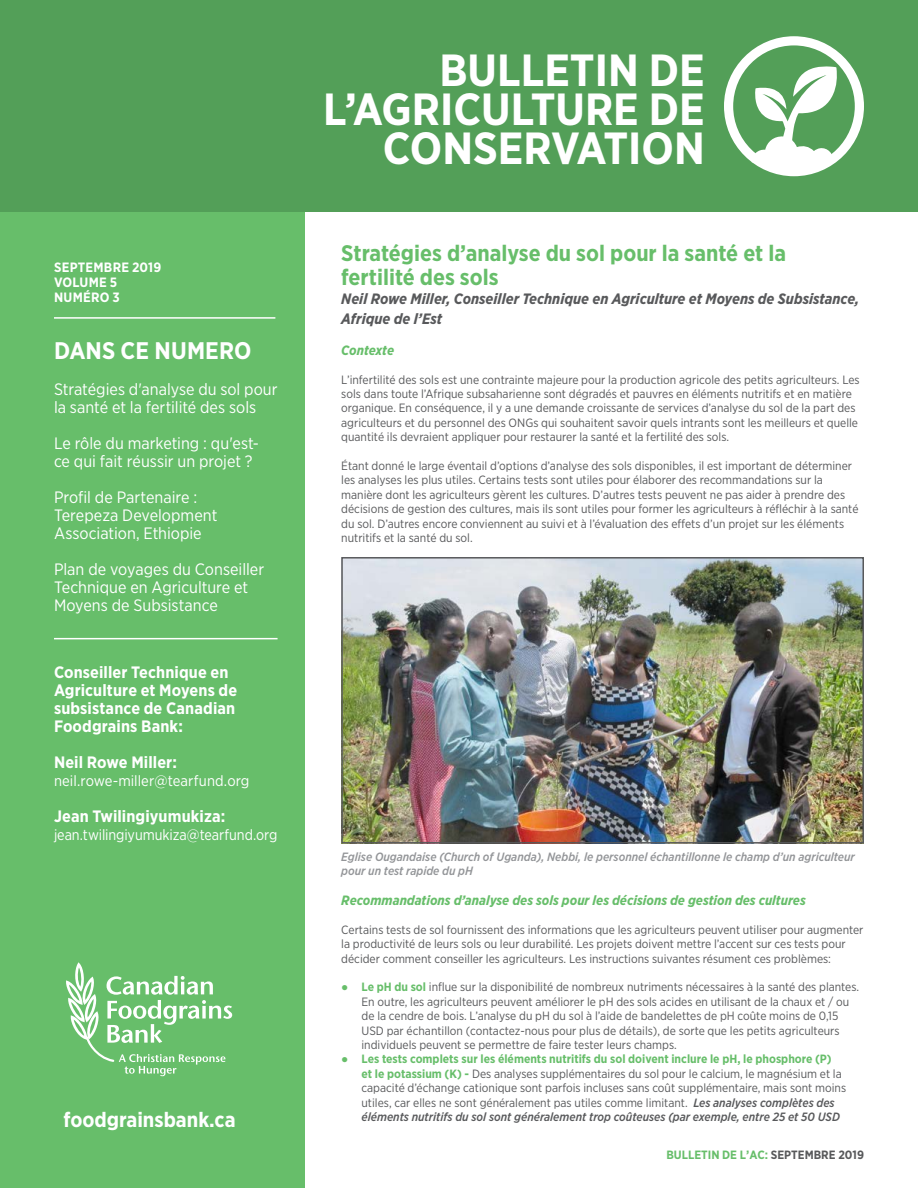
<style>
.page{position:relative;width:918px;height:1188px;background:#fff}
.page>*{position:absolute;margin:0;border:0;box-sizing:border-box;transform-origin:0 0}
.t1{font:700 45px/39px "Gotham Narrow";color:#fff;text-align:right}
.t2{font:700 24px "Gotham Narrow";letter-spacing:.005em;color:#fff}
.t3{font:700 22.5px/24px "Gotham Narrow";color:#67be6a}
.t4{font:700 21px "Gotham Narrow";color:#fff}
.t5{font:16.5px/18px "Gotham Narrow";color:#fff}
.t6{font:700 16.5px/18px "Gotham Narrow";letter-spacing:.005em;color:#fff}
.t7{font:italic 700 15px/19.5px "Gotham Narrow";color:#58595b}
.t8{font:15px "Gotham Narrow";color:#fff}
.t9{font:italic 700 13.5px "Gotham Narrow";color:#67be6a}
.t10{font:700 13.5px/15px "Gotham Narrow";letter-spacing:.02em;color:#fff}
.t11{font:12px/14.4px "Gotham Narrow";color:#58595b}
.t12{font:italic 500 12px/13.5px "Gotham Narrow";color:#939598}
.t13{font:700 12px "Gotham Narrow";color:#67be6a}
.s1{font-family:"Arial";font-weight:900;color:#67be6a}
.s2{font-weight:700;color:#67be6a}
.s3{font-weight:500;font-style:italic}
.s4{color:#58595b}
</style>
<div class="page">
<div style="left:0;top:0;width:305px;height:1188px;background:#67be6a"></div>
<div style="left:0;top:0;width:918px;height:212px;background:#539f58"></div>
<svg style="left:724px;top:36px;width:140px;height:140px"></svg>
<hr style="left:54px;top:317px;width:221px;height:2px;background:#fff">
<hr style="left:54px;top:638px;width:224px;height:1px;background:#fff">
<img style="left:344px;top:560px;width:517px;height:281px">
<div style="left:341px;top:557px;width:523px;height:287px;border:2px solid #58595b"></div>
<svg style="left:66px;top:962px;width:166px;height:114px"></svg>
<p class="t10" style="left:54px;top:260px;width:109px">SEPTEMBRE 2019<br>VOLUME 5<br>NUMÉRO 3</p>
<h2 class="t2" style="left:54px;top:335px;width:199px">DANS CE NUMERO</h2>
<h3 class="t5" style="left:54px;top:380px;width:225px">Stratégies d'analyse du sol pour la santé et la fertilité des sols</h3>
<h3 class="t5" style="left:54px;top:434px;width:207px">Le rôle du marketing : qu'est&shy;ce qui fait réussir un projet ?</h3>
<h3 class="t5" style="left:54px;top:488px;width:165px">Profil de Partenaire :<br>Terepeza Development<br>Association, Ethiopie</h3>
<h3 class="t5" style="left:54px;top:560px;width:212px">Plan de voyages du Conseiller<br>Technique en Agriculture et<br>Moyens de Subsistance</h3>
<h3 class="t6" style="left:54px;top:663px;width:185px">Conseiller Technique en<br>Agriculture et Moyens de subsistance de Canadian<br>Foodgrains Bank:</h3>
<h3 class="t6" style="left:54px;top:753px;width:124px">Neil Rowe Miller:</h3>
<p class="t8" style="left:54px;top:772px;width:197px">neil.rowe-miller@tearfund.org</p>
<h3 class="t6" style="left:54px;top:807px;width:173px">Jean Twilingiyumukiza:</h3>
<p class="t8" style="left:54px;top:826px;width:225px">jean.twilingiyumukiza@tearfund.org</p>
<h3 class="t4" style="left:64px;top:1106px;width:174px">foodgrainsbank.ca</h3>
<h1 class="t1" style="left:323px;top:50px;width:383px">BULLETIN DE<br>L’AGRICULTURE DE<br>CONSERVATION</h1>
<h3 class="t3" style="left:341px;top:241px;width:446px">Stratégies d’analyse du sol pour la santé et la fertilité des sols</h3>
<p class="t7" style="left:341px;top:289px;width:520px">Neil Rowe Miller, Conseiller Technique en Agriculture et Moyens de Subsistance,<br>Afrique de l’Est</p>
<p class="t9" style="left:341px;top:341px;width:54px">Contexte</p>
<p class="t11" style="left:341px;top:372px;width:520px">L’infertilité des sols est une contrainte majeure pour la production agricole des petits agriculteurs. Les sols dans toute l’Afrique subsaharienne sont dégradés et pauvres en éléments nutritifs et en matière organique. En conséquence, il y a une demande croissante de services d’analyse du sol de la part des agriculteurs et du personnel des ONGs qui souhaitent savoir quels intrants sont les meilleurs et quelle quantité ils devraient appliquer pour restaurer la santé et la fertilité des sols.</p>
<p class="t11" style="left:341px;top:458px;width:519px">Étant donné le large éventail d’options d’analyse des sols disponibles, il est important de déterminer les analyses les plus utiles. Certains tests sont utiles pour élaborer des recommandations sur la manière dont les agriculteurs gèrent les cultures. D’autres tests peuvent ne pas aider à prendre des décisions de gestion des cultures, mais ils sont utiles pour former les agriculteurs à réfléchir à la santé du sol. D’autres encore conviennent au suivi et à l’évaluation des effets d’un projet sur les éléments nutritifs et la santé du sol.</p>
<p class="t12" style="left:341px;top:850px;width:515px">Eglise Ougandaise (Church of Uganda), Nebbi, le personnel échantillonne le champ d’un agriculteur pour un test rapide du pH</p>
<p class="t9" style="left:341px;top:892px;width:466px">Recommandations d’analyse des sols pour les décisions de gestion des cultures</p>
<p class="t11" style="left:341px;top:922px;width:524px">Certains tests de sol fournissent des informations que les agriculteurs peuvent utiliser pour augmenter la productivité de leurs sols ou leur durabilité. Les projets doivent mettre l’accent sur ces tests pour décider comment conseiller les agriculteurs. Les instructions suivantes résument ces problèmes:</p>
<p class="t11" style="left:362px;top:980px;width:499px;text-indent:-20px"><span class="s1">●</span> <span class="s2">Le pH du sol</span> influe sur la disponibilité de nombreux nutriments nécessaires à la santé des plantes.<br>En outre, les agriculteurs peuvent améliorer le pH des sols acides en utilisant de la chaux et / ou de la cendre de bois. L’analyse du pH du sol à l’aide de bandelettes de pH coûte moins de 0,15<br>USD par échantillon (contactez-nous pour plus de détails), de sorte que les petits agriculteurs individuels peuvent se permettre de faire tester leurs champs.</p>
<p class="t11" style="left:362px;top:1052px;width:486px;text-indent:-20px"><span class="s1">●</span> <span class="s2">Les tests complets sur les éléments nutritifs du sol doivent inclure le pH, le phosphore (P)<br>et le potassium (K) -</span> Des analyses supplémentaires du sol pour le calcium, le magnésium et la capacité d’échange cationique sont parfois incluses sans coût supplémentaire, mais sont moins utiles, car elles ne sont généralement pas utiles comme limitant. <span class="s3">Les analyses complètes des éléments nutritifs du sol sont généralement trop coûteuses (par exemple, entre 25 et 50 USD</span></p>
<p class="t13" style="left:666px;top:1147px;width:199px">BULLETIN DE L’AC: <span class="s4">SEPTEMBRE 2019</span></p>
</div>
